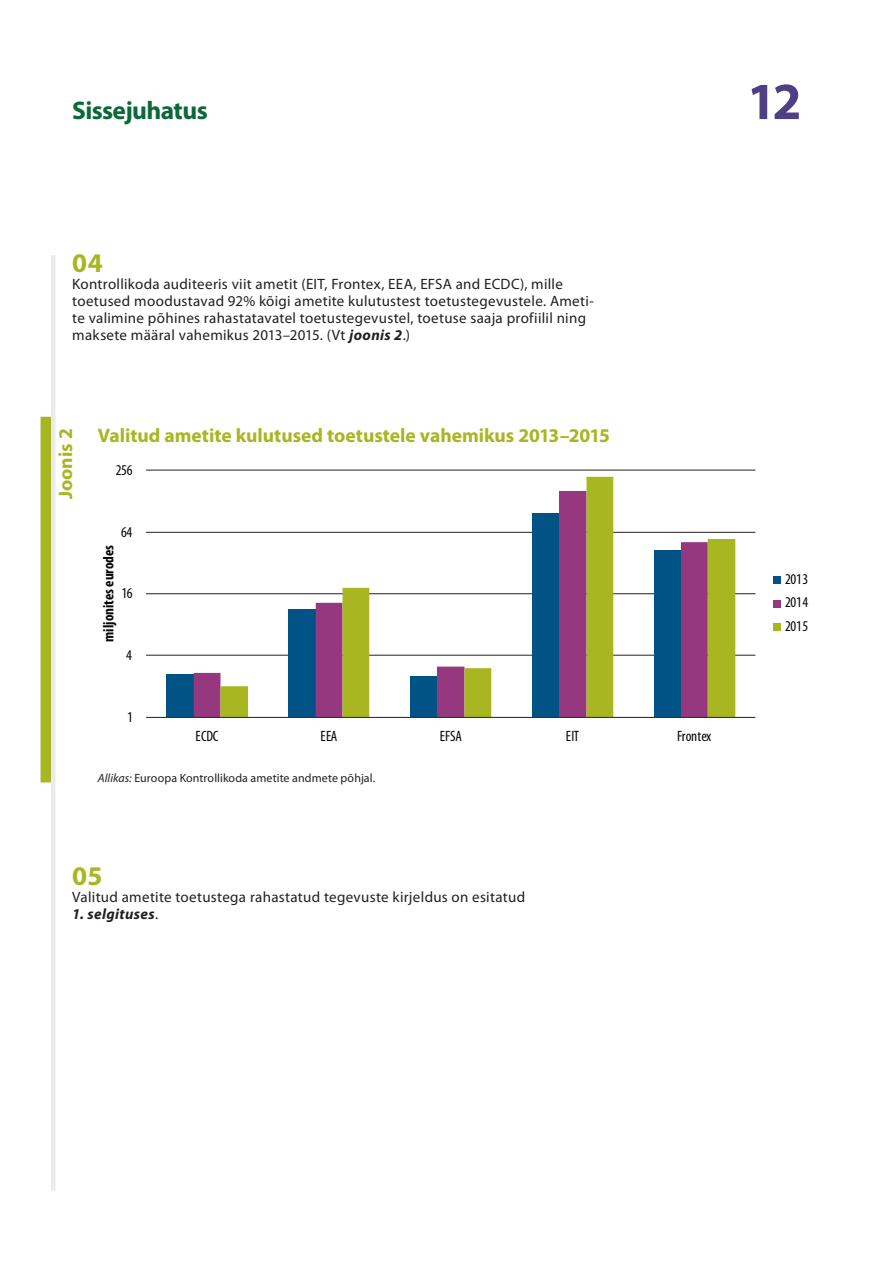
<style>
.page{position:relative;width:893px;height:1263px;background:#fff}
.page>*{position:absolute;margin:0;border:0;box-sizing:border-box;transform-origin:0 0}
.t1{font:700 52.5px "Myriad Pro";color:#4f4085}
.E_05_-_CHAP__1__TEXT{font:700 27px "Myriad Pro";color:#a7b621}
.t2{font:700 25.5px "Myriad Pro";letter-spacing:-.025em;color:#0b6938}
.F_02_-_BOX_TITRE_COL{font:700 19.5px "Myriad Pro";color:#a7b621}
.F_01_-_GRAPHICS_NUME{font:700 19.5px "Myriad Pro";color:#a7b621}
.E_05_-_CHAP__1__TEXT-2{font:15px/17px "Myriad Pro";letter-spacing:.02em;color:#231f20}
.t3{font:condensed 15px/23.4px "Myriad Pro";letter-spacing:-.015em;color:#050504;text-align:justify}
.t4{font:700 condensed 15px "Myriad Pro";color:#050504}
.E_05_-_CHAP__1__TEXT-3{font:italic 700 15px "Myriad Pro";letter-spacing:.025em;color:#231f20}
.F_07_-_SOURCE{font:12px "Myriad Pro";letter-spacing:.005em;color:#231f20}
.s1{font-weight:700;font-style:italic}
.s2{font-style:italic}
.s3{font-weight:400;font-style:normal}
</style>
<div class="page">
<div style="left:51px;top:255px;width:5px;height:936px;background:#ebebeb"></div>
<div style="left:41px;top:417px;width:10px;height:365px;background:#a7b621"></div>
<hr style="left:146px;top:470px;width:609px;height:1px;background:#231f20">
<hr style="left:146px;top:532px;width:609px;height:1px;background:#231f20">
<hr style="left:146px;top:593px;width:609px;height:1px;background:#231f20">
<hr style="left:146px;top:655px;width:609px;height:1px;background:#231f20">
<div style="left:166px;top:674px;width:28px;height:43px;background:#015386"></div>
<svg style="left:194px;top:531px;width:26px;height:186px"></svg>
<svg style="left:220px;top:477px;width:515px;height:240px"></svg>
<hr style="left:146px;top:717px;width:609px;height:1px;background:#231f20">
<div style="left:773px;top:576px;width:8px;height:8px;background:#015386"></div>
<div style="left:773px;top:600px;width:8px;height:7px;background:#953880"></div>
<div style="left:773px;top:623px;width:8px;height:8px;background:#a7b621"></div>
<h3 class="t2" style="left:72px;top:94px;width:137px">Sissejuhatus</h3>
<h1 class="t1" style="left:747px;top:67px;width:56px">12</h1>
<p class="E_05_-_CHAP__1__TEXT" style="left:72px;top:245px;width:32px">04</p>
<p class="E_05_-_CHAP__1__TEXT-2" style="left:72px;top:275px;width:523px">Kontrollikoda auditeeris viit ametit (EIT, Frontex, EEA, EFSA and ECDC), mille toetused moodustavad 92% kõigi ametite kulutustest toetustegevustele. Ameti&shy;te valimine põhines rahastatavatel toetustegevustel, toetuse saaja profiilil ning maksete määral vahemikus 2013–2015. (Vt <span class="s1">joonis 2</span>.)</p>
<p class="F_01_-_GRAPHICS_NUME" style="left:53px;top:499px;width:72px;rotate:-90deg">Joonis 2</p>
<p class="F_02_-_BOX_TITRE_COL" style="left:98px;top:423px;width:513px">Valitud ametite kulutused toetustele vahemikus 2013–2015</p>
<p class="t3" style="left:116px;top:458px;width:18px">256</p>
<p class="t3" style="left:121px;top:520px;width:13px">64</p>
<p class="t4" style="left:100px;top:642px;width:98px;rotate:-90deg">miljonites eurodes</p>
<p class="t3" style="left:121px;top:582px;width:13px">16</p>
<p class="t3" style="left:126px;top:644px;width:7px">4</p>
<p class="t3" style="left:127px;top:705px;width:7px">1</p>
<p class="t3" style="left:196px;top:724px;width:24px">ECDC</p>
<p class="t3" style="left:320px;top:724px;width:18px">EEA</p>
<p class="t3" style="left:440px;top:724px;width:24px">EFSA</p>
<p class="t3" style="left:566px;top:724px;width:15px">EIT</p>
<p class="t3" style="left:677px;top:724px;width:36px">Frontex</p>
<p class="F_07_-_SOURCE" style="left:98px;top:771px;width:279px"><span class="s2">Allikas:</span> Euroopa Kontrollikoda ametite andmete põhjal.</p>
<p class="E_05_-_CHAP__1__TEXT" style="left:72px;top:858px;width:32px">05</p>
<p class="E_05_-_CHAP__1__TEXT-2" style="left:72px;top:888px;width:454px">Valitud ametite toetustega rahastatud tegevuste kirjeldus on esitatud</p>
<p class="E_05_-_CHAP__1__TEXT-3" style="left:72px;top:904px;width:87px">1. selgituses<span class="s3">.</span></p>
<p class="t3" style="left:785px;top:567px;width:25px">2013<br>2014<br>2015</p>
</div>
